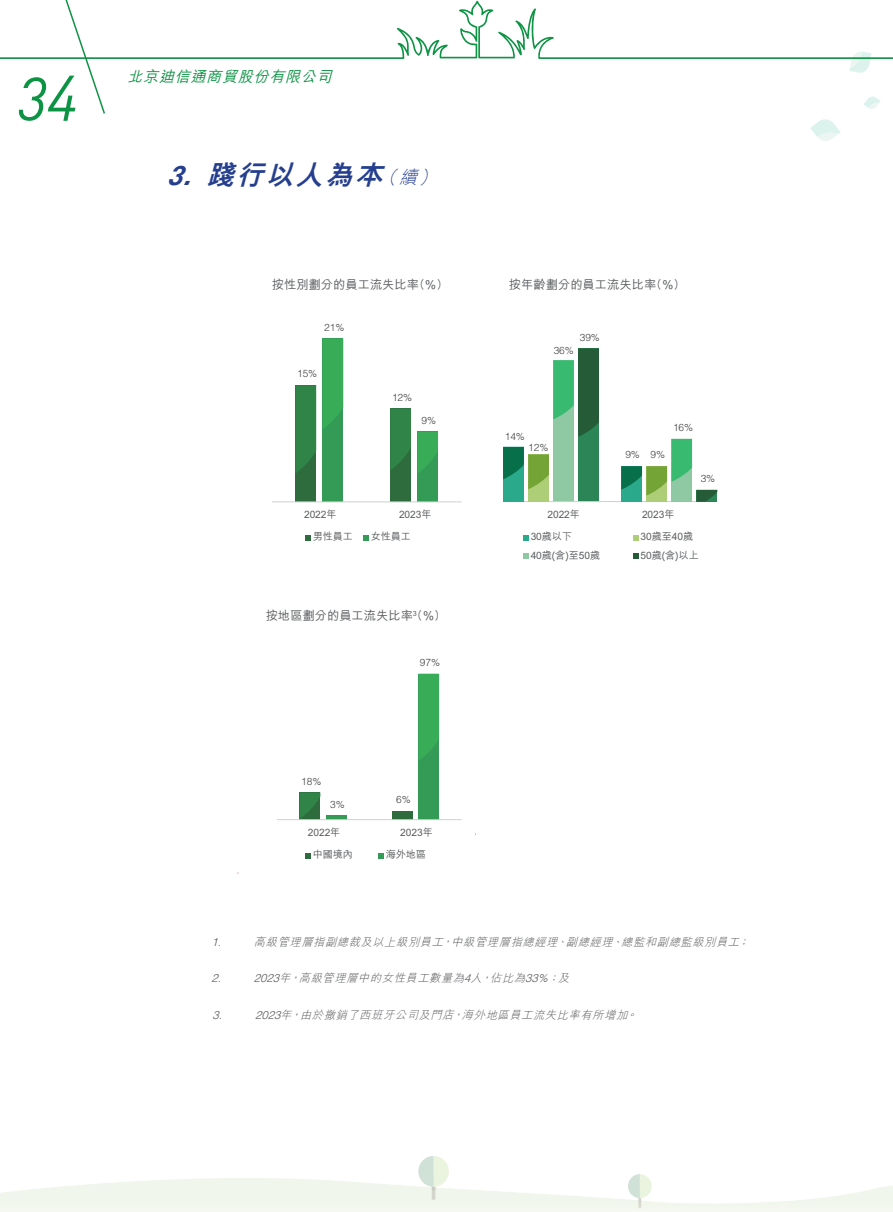
<style>
.page{position:relative;width:893px;height:1212px;background:#fff}
.page>*{position:absolute;margin:0;border:0;box-sizing:border-box;transform-origin:0 0}
.t1{font:60px "DIN Regular Italic Alt";color:#0d9344}
.t2{font:italic 800 27px "M Hei HK";color:#253f8e}
.t3{font:italic 500 15px "M Hei HK";color:#0d9344}
.t4{font:500 12.3px "M Hei HK";letter-spacing:-.005em;color:#595b5d}
.t5{font:italic 300 11.25px "M Hei HK";color:#57585a}
.t6{font:italic 300 11.25px "Helvetica LT Std";color:#57585a}
.t7{font:500 10.2px "M Hei HK";letter-spacing:-.005em;color:#595b5d}
.t8{font:300 10.2px "Helvetica LT Std";letter-spacing:-.005em;color:#404142}
.s1{font-family:"Helvetica LT Std";font-weight:700}
.s2{font-weight:300;font-size:18px}
.s3{font-family:"Helvetica LT Std"}
</style>
<div class="page">
<svg style="left:810px;top:119px;width:30px;height:22px"></svg>
<svg style="left:849px;top:59px;width:22px;height:14px"></svg>
<svg style="left:864px;top:96px;width:17px;height:13px"></svg>
<svg style="left:65px;top:0;width:40px;height:114px"></svg>
<svg style="left:0;top:1px;width:893px;height:58px"></svg>
<img style="left:0;top:1156px;width:893px;height:56px">
<div style="left:553px;top:360px;width:21px;height:141px;background:#8fc9a3"></div>
<div style="left:390px;top:408px;width:21px;height:94px;background:#2e6c3d"></div>
<div style="left:295px;top:385px;width:21px;height:117px;background:#2e6c3d"></div>
<div style="left:417px;top:432px;width:21px;height:70px;background:#339b56"></div>
<div style="left:322px;top:339px;width:21px;height:163px;background:#339b56"></div>
<hr style="left:272px;top:501px;width:190px;height:1px;background:#cfd0d1">
<svg style="left:305px;top:535px;width:5px;height:6px"></svg>
<svg style="left:363px;top:535px;width:5px;height:6px"></svg>
<div style="left:578px;top:348px;width:21px;height:153px;background:#2b8556"></div>
<hr style="left:504px;top:501px;width:212px;height:1px;background:#cfd0d1">
<svg style="left:523px;top:535px;width:5px;height:5px"></svg>
<svg style="left:633px;top:535px;width:5px;height:5px"></svg>
<svg style="left:523px;top:554px;width:5px;height:5px"></svg>
<svg style="left:633px;top:554px;width:5px;height:5px"></svg>
<div style="left:392px;top:811px;width:21px;height:9px;background:#2e6c3d"></div>
<div style="left:418px;top:674px;width:21px;height:146px;background:#339b56"></div>
<div style="left:326px;top:815px;width:21px;height:5px;background:#339b56"></div>
<hr style="left:277px;top:819px;width:185px;height:1px;background:#cfd0d1">
<svg style="left:305px;top:853px;width:5px;height:5px"></svg>
<svg style="left:378px;top:853px;width:5px;height:5px"></svg>
<svg style="left:295px;top:385px;width:21px;height:88px"></svg>
<svg style="left:390px;top:408px;width:21px;height:62px"></svg>
<svg style="left:323px;top:339px;width:20px;height:90px;background:#37aa56"></svg>
<svg style="left:418px;top:432px;width:20px;height:41px"></svg>
<svg style="left:300px;top:792px;width:20px;height:27px"></svg>
<svg style="left:419px;top:674px;width:20px;height:86px;background:#37aa56"></svg>
<div style="left:503px;top:447px;width:21px;height:54px;background:#2ba98b"></div>
<div style="left:528px;top:454px;width:21px;height:47px;background:#adcd76"></div>
<svg style="left:503px;top:447px;width:46px;height:42px"></svg>
<svg style="left:553px;top:348px;width:46px;height:89px"></svg>
<svg style="left:621px;top:439px;width:96px;height:62px"></svg>
<h1 class="t1" style="left:19px;top:54px;width:62px">34</h1>
<h3 class="t3" style="left:128px;top:66px;width:211px">北京迪信通商貿股份有限公司</h3>
<h2 class="t2" style="left:168px;top:161px;width:276px"><span class="s1">3.</span> 踐行以人為本<span class="s2">（續）</span></h2>
<p class="t4" style="left:272px;top:275px;width:172px">按性別劃分的員工流失比率(%)</p>
<p class="t8" style="left:324px;top:321px;width:22px">21%</p>
<p class="t8" style="left:297px;top:367px;width:22px">15%</p>
<p class="t7" style="left:304px;top:507px;width:34px">2022年</p>
<p class="t8" style="left:392px;top:391px;width:22px">12%</p>
<p class="t8" style="left:422px;top:414px;width:16px">9%</p>
<p class="t7" style="left:399px;top:507px;width:34px">2023年</p>
<p class="t7" style="left:313px;top:529px;width:42px">男性員工</p>
<p class="t7" style="left:371px;top:529px;width:42px">女性員工</p>
<p class="t4" style="left:266px;top:607px;width:176px">按地區劃分的員工流失比率<sup>3</sup>(%)</p>
<p class="t8" style="left:301px;top:775px;width:22px">18%</p>
<p class="t8" style="left:330px;top:797px;width:16px">3%</p>
<p class="t8" style="left:420px;top:656px;width:22px">97%</p>
<p class="t8" style="left:396px;top:793px;width:16px">6%</p>
<p class="t7" style="left:308px;top:824px;width:34px">2022年</p>
<p class="t7" style="left:400px;top:824px;width:34px">2023年</p>
<p class="t7" style="left:313px;top:847px;width:42px">中國境內</p>
<p class="t7" style="left:386px;top:847px;width:42px">海外地區</p>
<p class="t4" style="left:509px;top:275px;width:172px">按年齡劃分的員工流失比率(%)</p>
<p class="t8" style="left:580px;top:331px;width:22px">39%</p>
<p class="t8" style="left:554px;top:344px;width:22px">36%</p>
<p class="t8" style="left:505px;top:430px;width:22px">14%</p>
<p class="t8" style="left:528px;top:441px;width:22px">12%</p>
<p class="t8" style="left:625px;top:448px;width:16px">9%</p>
<p class="t8" style="left:650px;top:448px;width:16px">9%</p>
<p class="t8" style="left:673px;top:421px;width:22px">16%</p>
<p class="t8" style="left:701px;top:472px;width:16px">3%</p>
<p class="t7" style="left:547px;top:506px;width:34px">2022年</p>
<p class="t7" style="left:642px;top:506px;width:34px">2023年</p>
<p class="t7" style="left:531px;top:529px;width:43px">30歲以下</p>
<p class="t7" style="left:641px;top:529px;width:54px">30歲至40歲</p>
<p class="t7" style="left:531px;top:547px;width:71px">40歲(含)至50歲</p>
<p class="t7" style="left:641px;top:547px;width:60px">50歲(含)以上</p>
<p class="t6" style="left:211px;top:934px;width:15px">1.</p>
<p class="t5" style="left:254px;top:936px;width:499px">高級管理層指副總裁及以上級別員工，中級管理層指總經理、副總經理、總監和副總監級別員工；</p>
<p class="t6" style="left:211px;top:971px;width:15px">2.</p>
<p class="t5" style="left:254px;top:972px;width:319px"><span class="s3">2023</span>年，高級管理層中的女性員工數量為<span class="s3">4</span>人，佔比為<span class="s3">33%</span>；及</p>
<p class="t6" style="left:213px;top:1007px;width:15px">3.</p>
<p class="t5" style="left:255px;top:1009px;width:386px"><span class="s3">2023</span>年，由於撤銷了西班牙公司及門店，海外地區員工流失比率有所增加。</p>
</div>
